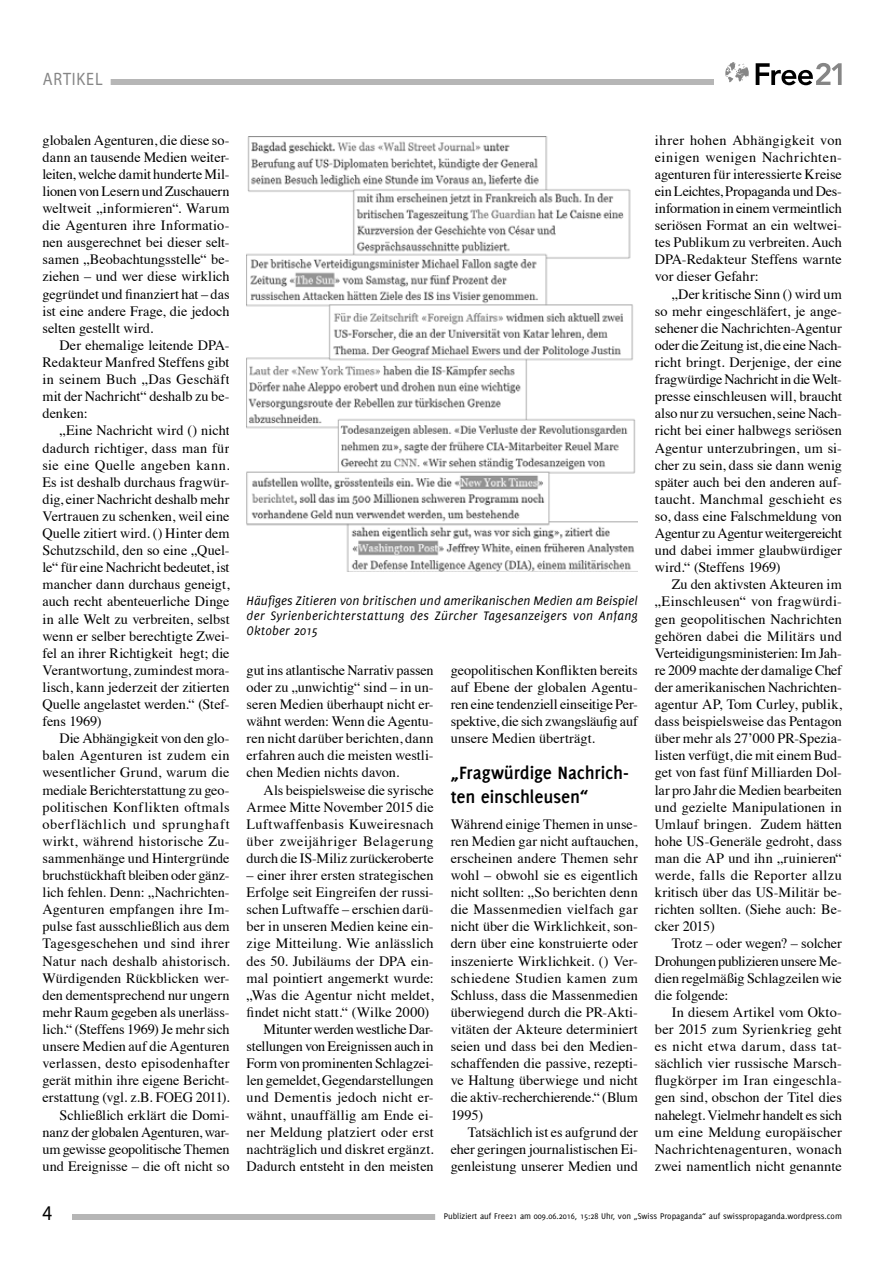
<style>
.page{position:relative;width:893px;height:1263px;background:#fff}
.page>*{position:absolute;margin:0;border:0;box-sizing:border-box;transform-origin:0 0}
.t1{font:21px "Myriad Pro";color:#000;scale:.9 1}
.t2{font:700 19.5px/23.4px "Delicious";letter-spacing:-.005em;color:#000}
.t3{font:18px "Myriad Pro";letter-spacing:.05em;color:#868686;scale:.9 1}
.t4{font:14.25px/17.1px "Times";color:#000;text-align:justify}
.t5{font:14.25px "Times";letter-spacing:-.02em;color:#000}
.t6{font:14.25px "Times";letter-spacing:.025em;color:#000}
.t7{font:italic 13.5px/15px "Delicious";letter-spacing:.025em;color:#000;text-align:justify}
.t8{font:9px "Delicious";color:#000}
</style>
<div class="page">
<div style="left:72px;top:1214px;width:766px;height:6px;background:#b6b6b6"></div>
<div style="left:43px;top:79px;width:671px;height:6px;background:#b6b6b6"></div>
<div style="left:435px;top:1211px;width:415px;height:12px;background:#fff"></div>
<div style="left:34px;top:74px;width:77px;height:15px;background:#fff"></div>
<svg style="left:756px;top:63px;width:86px;height:22px"></svg>
<svg style="left:725px;top:62px;width:24px;height:20px"></svg>
<img style="left:247px;top:136px;width:391px;height:436px">
<p class="t3" style="left:43px;top:68px;width:68px">ARTIKEL</p>
<p class="t4" style="left:43px;top:130px;width:189px">globalen Agenturen, die diese so&shy;dann an tausende Medien weiter&shy;leiten, welche damit hunderte Mil&shy;lionen von Lesern und Zuschauern weltweit „informieren“. Warum die Agenturen ihre Informatio&shy;nen ausgerechnet bei dieser selt&shy;samen „Beobachtungsstelle“ be&shy;ziehen – und wer diese wirklich gegründet und finanziert hat – das ist eine andere Frage, die jedoch selten gestellt wird.</p>
<p class="t4" style="left:43px;top:335px;width:189px;text-indent:17px">Der ehemalige leitende DPA-Redakteur Manfred Steffens gibt in seinem Buch „Das Geschäft mit der Nachricht“ deshalb zu be&shy;denken:</p>
<p class="t4" style="left:43px;top:421px;width:189px;text-indent:17px">„Eine Nachricht wird () nicht dadurch richtiger, dass man für sie eine Quelle angeben kann.<br>Es ist deshalb durchaus fragwür&shy;dig, einer Nachricht deshalb mehr Vertrauen zu schenken, weil eine Quelle zitiert wird. () Hinter dem Schutzschild, den so eine „Quel&shy;le“ für eine Nachricht bedeutet, ist mancher dann durchaus geneigt, auch recht abenteuerliche Dinge in alle Welt zu verbreiten, selbst wenn er selber berechtigte Zwei&shy;fel an ihrer Richtigkeit hegt; die Verantwortung, zumindest mora&shy;lisch, kann jederzeit der zitierten Quelle angelastet werden.“ (Stef&shy;fens 1969)</p>
<p class="t4" style="left:43px;top:729px;width:189px;text-align:right">Die Abhängigkeit von den glo&shy;balen Agenturen ist zudem ein wesentlicher Grund, warum die mediale Berichterstattung zu geo&shy;politischen Konflikten oftmals oberflächlich und sprunghaft wirkt, während historische Zu&shy;sammenhänge und Hintergründe bruchstückhaft bleiben oder gänz&shy;lich fehlen. Denn: „Nachrichten-<br>Agenturen empfangen ihre Im&shy;pulse fast ausschließlich aus dem<br>Tagesgeschehen und sind ihrer<br>Natur nach deshalb ahistorisch.<br>Würdigenden Rückblicken wer&shy;den dementsprechend nur ungern mehr Raum gegeben als unerläss&shy;lich.“ (Steffens 1969) Je mehr sich unsere Medien auf die Agenturen verlassen, desto episodenhafter gerät mithin ihre eigene Bericht&shy;erstattung (vgl. z.B. FOEG 2011).<br>Schließlich erklärt die Domi&shy;nanz der globalen Agenturen, war&shy;um gewisse geopolitische Themen und Ereignisse – die oft nicht so</p>
<p class="t7" style="left:247px;top:593px;width:393px">Häufiges Zitieren von britischen und amerikanischen Medien am Beispiel der Syrienberichterstattung des Zürcher Tagesanzeigers von Anfang Oktober 2015</p>
<p class="t4" style="left:247px;top:660px;width:189px">gut ins atlantische Narrativ passen oder zu „unwichtig“ sind – in un&shy;seren Medien überhaupt nicht er&shy;wähnt werden: Wenn die Agentu&shy;ren nicht darüber berichten, dann erfahren auch die meisten westli&shy;chen Medien nichts davon.</p>
<p class="t4" style="left:247px;top:780px;width:189px;text-indent:17px">Als beispielsweise die syrische Armee Mitte November 2015 die Luftwaffenbasis Kuweiresnach über zweijähriger Belagerung durch die IS-Miliz zurückeroberte</p>
<p class="t4" style="left:247px;top:865px;width:189px">– einer ihrer ersten strategischen</p>
<p class="t4" style="left:247px;top:883px;width:189px">Erfolge seit Eingreifen der russi-</p>
<p class="t4" style="left:247px;top:900px;width:189px">schen Luftwaffe – erschien darü-</p>
<p class="t4" style="left:247px;top:917px;width:189px">ber in unseren Medien keine ein-</p>
<p class="t4" style="left:247px;top:934px;width:189px">zige Mitteilung. Wie anlässlich</p>
<p class="t4" style="left:247px;top:951px;width:189px">des 50. Jubiläums der DPA ein-</p>
<p class="t4" style="left:247px;top:968px;width:189px">mal pointiert angemerkt wurde:</p>
<p class="t4" style="left:247px;top:985px;width:189px">„Was die Agentur nicht meldet,</p>
<p class="t4" style="left:247px;top:1002px;width:184px">findet nicht statt.“ (Wilke 2000)</p>
<p class="t5" style="left:264px;top:1016px;width:172px">Mitunter werden westliche Dar-</p>
<p class="t5" style="left:247px;top:1033px;width:189px">stellungen von Ereignissen auch in</p>
<p class="t4" style="left:247px;top:1054px;width:189px">Form von prominenten Schlagzei-</p>
<p class="t4" style="left:247px;top:1071px;width:189px">len gemeldet, Gegendarstellungen</p>
<p class="t6" style="left:247px;top:1084px;width:189px">und Dementis jedoch nicht er-</p>
<p class="t6" style="left:247px;top:1101px;width:189px">wähnt, unauffällig am Ende ei-</p>
<p class="t4" style="left:247px;top:1122px;width:189px">ner Meldung platziert oder erst</p>
<p class="t4" style="left:247px;top:1139px;width:189px">nachträglich und diskret ergänzt.</p>
<p class="t4" style="left:247px;top:1156px;width:189px">Dadurch entsteht in den meisten</p>
<p class="t4" style="left:451px;top:660px;width:189px">geopolitischen Konfl ikten bereits auf Ebene der globalen Agentu&shy;ren eine tendenziell einseitige Per&shy;spektive, die sich zwangsläufig auf unsere Medien überträgt.</p>
<h2 class="t2" style="left:451px;top:761px;width:180px">„Fragwürdige Nachrich&shy;ten einschleusen“</h2>
<p class="t4" style="left:451px;top:814px;width:189px">Während einige Themen in unse&shy;ren Medien gar nicht auftauchen, erscheinen andere Themen sehr wohl – obwohl sie es eigentlich nicht sollten: „So berichten denn die Massenmedien vielfach gar nicht über die Wirklichkeit, son&shy;dern über eine konstruierte oder inszenierte Wirklichkeit. () Ver&shy;schiedene Studien kamen zum Schluss, dass die Massenmedien überwiegend durch die PR-Akti&shy;vitäten der Akteure determiniert seien und dass bei den Medien&shy;schaffenden die passive, rezepti&shy;ve Haltung überwiege und nicht die aktiv-recherchierende.“ (Blum 1995)</p>
<p class="t4" style="left:451px;top:1122px;width:189px;text-indent:17px">Tatsächlich ist es aufgrund der eher geringen journalistischen Ei&shy;genleistung unserer Medien und</p>
<p class="t4" style="left:655px;top:130px;width:189px">ihrer hohen Abhängigkeit von einigen wenigen Nachrichten&shy;agenturen für interessierte Kreise ein Leichtes, Propaganda und Des&shy;information in einem vermeintlich seriösen Format an ein weltwei&shy;tes Publikum zu verbreiten. Auch DPA-Redakteur Steffens warnte vor dieser Gefahr:</p>
<p class="t4" style="left:655px;top:284px;width:189px;text-indent:17px">„Der kritische Sinn () wird um so mehr eingeschläfert, je ange&shy;sehener die Nachrichten-Agentur oder die Zeitung ist, die eine Nach&shy;richt bringt. Derjenige, der eine fragwürdige Nachricht in die Welt&shy;presse einschleusen will, braucht also nur zu versuchen, seine Nach&shy;richt bei einer halbwegs seriösen Agentur unterzubringen, um si&shy;cher zu sein, dass sie dann wenig später auch bei den anderen auf&shy;taucht. Manchmal geschieht es so, dass eine Falschmeldung von Agentur zu Agentur weitergereicht und dabei immer glaubwürdiger wird.“ (Steffens 1969)</p>
<p class="t4" style="left:655px;top:575px;width:189px;text-indent:17px">Zu den aktivsten Akteuren im „Einschleusen“ von fragwürdi&shy;gen geopolitischen Nachrichten gehören dabei die Militärs und Verteidigungsministerien: Im Jah&shy;re 2009 machte der damalige Chef der amerikanischen Nachrichten&shy;agentur AP, Tom Curley, publik, dass beispielsweise das Pentagon über mehr als 27’000 PR-Spezia&shy;listen verfügt, die mit einem Bud&shy;get von fast fünf Milliarden Dol&shy;lar pro Jahr die Medien bearbeiten und gezielte Manipulationen in Umlauf bringen. Zudem hätten hohe US-Generäle gedroht, dass man die AP und ihn „ruinieren“ werde, falls die Reporter allzu kritisch über das US-Militär be&shy;richten sollten. (Siehe auch: Be&shy;cker 2015)</p>
<p class="t4" style="left:655px;top:934px;width:189px;text-indent:17px">Trotz – oder wegen? – solcher Drohungen publizieren unsere Me&shy;dien regelmäßig Schlagzeilen wie die folgende:</p>
<p class="t4" style="left:655px;top:1002px;width:189px;text-indent:17px">In diesem Artikel vom Okto&shy;ber 2015 zum Syrienkrieg geht es nicht etwa darum, dass tat&shy;sächlich vier russische Marsch&shy;flugkörper im Iran eingeschla&shy;gen sind, obschon der Titel dies nahelegt. Vielmehr handelt es sich um eine Meldung europäischer Nachrichtenagenturen, wonach zwei namentlich nicht genannte</p>
<h1 class="t1" style="left:43px;top:1200px;width:12px">4</h1>
<p class="t8" style="left:444px;top:1211px;width:400px">Publiziert auf Free21 am 009.06.2016, 15:28 Uhr, von „Swiss Propaganda“ auf swisspropaganda.wordpress.com</p>
</div>
